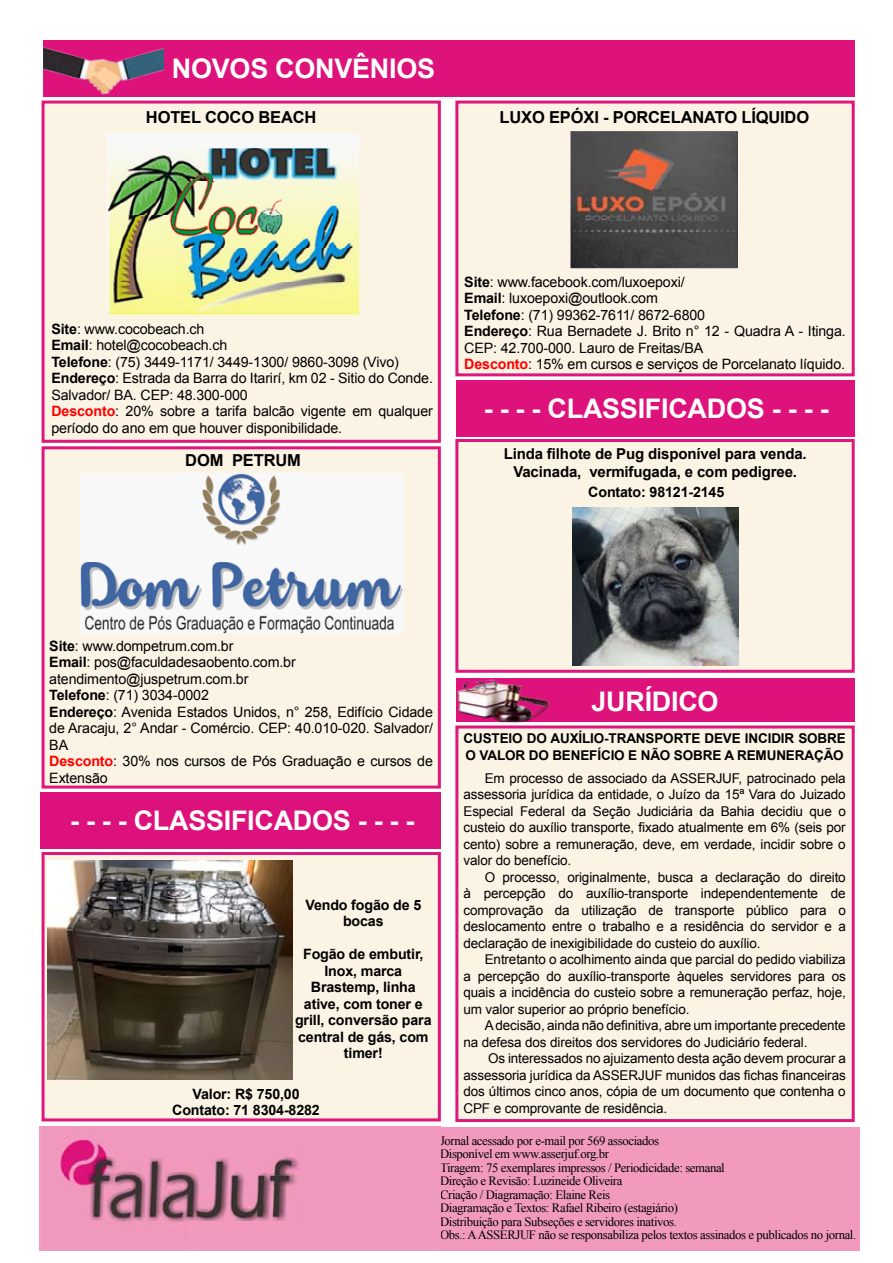
<style>
.page{position:relative;width:893px;height:1263px;background:#fff}
.page>*{position:absolute;margin:0;border:0;box-sizing:border-box;transform-origin:0 0}
.t1{font:700 27px "Arial";letter-spacing:-.01em;color:#fff}
.t2{font:700 16.5px "Arial";letter-spacing:-.01em;color:#000}
.t3{font:700 15px/18px "Arial";letter-spacing:-.01em;color:#000;text-align:center}
.t4{font:14.25px/16.5px "Arial";letter-spacing:-.01em;color:#000}
.t5{font:700 14.25px/16.5px "Arial";letter-spacing:-.01em;color:#000;text-align:center}
.t6{font:13.5px/16.5px "Arial";letter-spacing:-.01em;color:#000;text-align:justify}
.t7{font:700 13.5px/16.5px "Arial";letter-spacing:-.01em;color:#000}
.t8{font:12.75px/13.5px "Times New Roman";letter-spacing:-.03em;color:#000}
.s1{font-weight:700}
.s2{font-weight:700;color:#f00}
</style>
<div class="page">
<div style="left:441px;top:1127px;width:418px;height:123px;background:#f19abd"></div>
<div style="left:42px;top:101px;width:399px;height:342px;background:#fbf3e4;border:3px solid #de177c"></div>
<div style="left:42px;top:446px;width:399px;height:342px;background:#fbf3e4;border:3px solid #de177c"></div>
<div style="left:42px;top:852px;width:399px;height:269px;background:#fbf3e4;border:3px solid #de177c"></div>
<div style="left:455px;top:101px;width:400px;height:275px;background:#fbf3e4;border:3px solid #de177c"></div>
<div style="left:455px;top:725px;width:400px;height:397px;background:#fbf3e4;border:3px solid #de177c"></div>
<div style="left:455px;top:439px;width:400px;height:234px;background:#fbf3e4;border:3px solid #de177c"></div>
<div style="left:44px;top:40px;width:811px;height:57px;background:#dd127b"></div>
<div style="left:41px;top:792px;width:400px;height:57px;background:#dd117b"></div>
<div style="left:456px;top:678px;width:399px;height:44px;background:#dd127b"></div>
<div style="left:456px;top:380px;width:399px;height:56px;background:#dd127b"></div>
<img style="left:44px;top:47px;width:119px;height:48px">
<img style="left:107px;top:133px;width:251px;height:182px">
<img style="left:571px;top:132px;width:166px;height:137px">
<img style="left:80px;top:473px;width:323px;height:160px">
<img style="left:47px;top:860px;width:246px;height:219px">
<img style="left:39px;top:1127px;width:402px;height:123px">
<div style="left:188px;top:1221px;width:101px;height:18px;background:#f19abd"></div>
<img style="left:572px;top:508px;width:166px;height:157px">
<img style="left:456px;top:667px;width:93px;height:61px">
<h1 class="t1" style="left:172px;top:50px;width:265px">NOVOS CONVÊNIOS</h1>
<p class="t2" style="left:146px;top:106px;width:172px">HOTEL COCO BEACH</p>
<p class="t2" style="left:500px;top:106px;width:311px">LUXO EPÓXI - PORCELANATO LÍQUIDO</p>
<p class="t4" style="left:51px;top:321px;width:383px"><span class="s1">Site</span>: www.cocobeach.ch<br><span class="s1">Email</span>: hotel@cocobeach.ch<br><span class="s1">Telefone</span>: (75) 3449-1171/ 3449-1300/ 9860-3098 (Vivo)<br><span class="s1">Endereço</span>: Estrada da Barra do Itarirí, km 02 - Sitio do Conde.<br>Salvador/ BA. CEP: 48.300-000<br><span class="s2">Desconto</span>: 20% sobre a tarifa balcão vigente em qualquer período do ano em que houver disponibilidade.</p>
<p class="t2" style="left:185px;top:449px;width:117px">DOM PETRUM</p>
<p class="t4" style="left:464px;top:274px;width:383px"><span class="s1">Site</span>: www.facebook.com/luxoepoxi/<br><span class="s1">Email</span>: luxoepoxi@outlook.com<br><span class="s1">Telefone</span>: (71) 99362-7611/ 8672-6800<br><span class="s1">Endereço</span>: Rua Bernadete J. Brito n° 12 - Quadra A - Itinga.<br>CEP: 42.700-000. Lauro de Freitas/BA<br><span class="s2">Desconto</span>: 15% em cursos e serviços de Porcelanato líquido.</p>
<h1 class="t1" style="left:484px;top:391px;width:346px">- - - - CLASSIFICADOS - - - -</h1>
<p class="t3" style="left:504px;top:445px;width:305px">Linda filhote de Pug disponível para venda.<br>Vacinada, vermifugada, e com pedigree.</p>
<p class="t5" style="left:588px;top:484px;width:138px">Contato: 98121-2145</p>
<p class="t4" style="left:49px;top:638px;width:385px"><span class="s1">Site</span>: www.dompetrum.com.br<br><span class="s1">Email</span>: pos@faculdadesaobento.com.br atendimento@juspetrum.com.br<br><span class="s1">Telefone</span>: (71) 3034-0002<br><span class="s1">Endereço</span>: Avenida Estados Unidos, n° 258, Edifício Cidade de Aracaju, 2° Andar - Comércio. CEP: 40.010-020. Salvador/ BA<br><span class="s2">Desconto</span>: 30% nos cursos de Pós Graduação e cursos de Extensão</p>
<h1 class="t1" style="left:70px;top:803px;width:346px">- - - - CLASSIFICADOS - - - -</h1>
<p class="t5" style="left:305px;top:897px;width:117px">Vendo fogão de 5 bocas</p>
<p class="t5" style="left:295px;top:946px;width:138px">Fogão de embutir,<br>Inox, marca<br>Brastemp, linha ative, com toner e grill, conversão para central de gás, com timer!</p>
<p class="t5" style="left:172px;top:1086px;width:149px">Valor: R$ 750,00<br>Contato: 71 8304-8282</p>
<h1 class="t1" style="left:591px;top:683px;width:129px">JURÍDICO</h1>
<p class="t7" style="left:463px;top:730px;width:384px">CUSTEIO DO AUXÍLIO-TRANSPORTE DEVE INCIDIR SOBRE<br>O VALOR DO BENEFÍCIO E NÃO SOBRE A REMUNERAÇÃO</p>
<p class="t6" style="left:463px;top:770px;width:384px;text-indent:21px">Em processo de associado da ASSERJUF, patrocinado pela assessoria jurídica da entidade, o Juízo da 15ª Vara do Juizado Especial Federal da Seção Judiciária da Bahia decidiu que o custeio do auxílio transporte, fixado atualmente em 6% (seis por cento) sobre a remuneração, deve, em verdade, incidir sobre o valor do benefício.</p>
<p class="t6" style="left:463px;top:869px;width:384px;text-indent:21px">O processo, originalmente, busca a declaração do direito à percepção do auxílio-transporte independentemente de comprovação da utilização de transporte público para o deslocamento entre o trabalho e a residência do servidor e a declaração de inexigibilidade do custeio do auxílio.</p>
<p class="t6" style="left:463px;top:951px;width:384px;text-indent:21px">Entretanto o acolhimento ainda que parcial do pedido viabiliza a percepção do auxílio-transporte àqueles servidores para os quais a incidência do custeio sobre a remuneração perfaz, hoje, um valor superior ao próprio benefício.</p>
<p class="t6" style="left:463px;top:1017px;width:384px;text-indent:21px">A decisão, ainda não definitiva, abre um importante precedente na defesa dos direitos dos servidores do Judiciário federal.</p>
<p class="t6" style="left:463px;top:1050px;width:384px;text-indent:25px">Os interessados no ajuizamento desta ação devem procurar a assessoria jurídica da ASSERJUF munidos das fichas financeiras dos últimos cinco anos, cópia de um documento que contenha o CPF e comprovante de residência.</p>
<p class="t8" style="left:440px;top:1134px;width:418px">Jornal acessado por e-mail por 569 associados<br>Disponível em www.asserjuf.org.br<br>Tiragem: 75 exemplares impressos / Periodicidade: semanal<br>Direção e Revisão: Luzineide Oliveira<br>Criação / Diagramação: Elaine Reis<br>Diagramação e Textos: Rafael Ribeiro (estagiário)<br>Distribuição para Subseções e servidores inativos.<br>Obs.: A ASSERJUF não se responsabiliza pelos textos assinados e publicados no jornal.</p>
</div>
